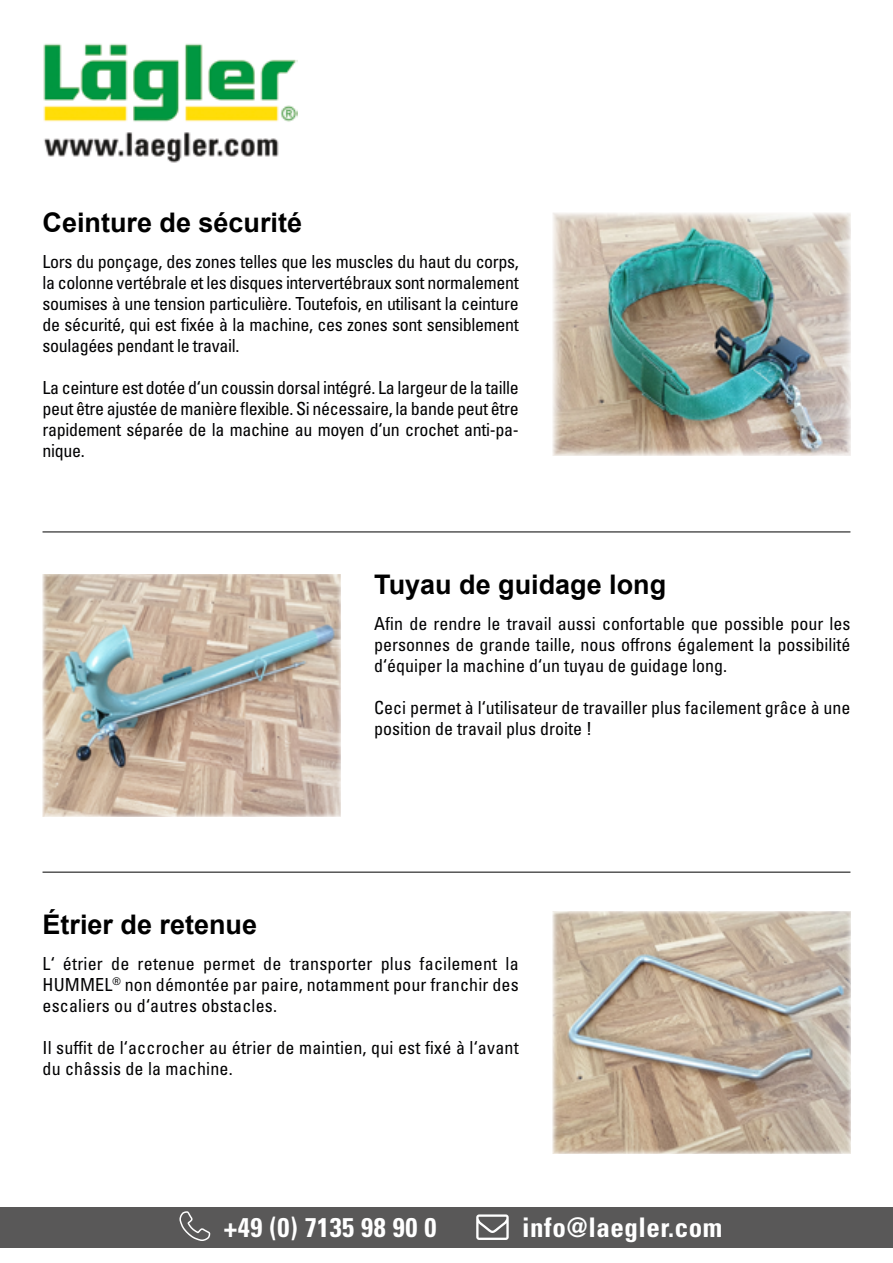
<style>
.page{position:relative;width:893px;height:1263px;background:#fff}
.page>*{position:absolute;margin:0;border:0;box-sizing:border-box;transform-origin:0 0}
.t1{font:700 27px "Arial";color:#000}
.t2{font:700 condensed 27px "Univers LT Std";letter-spacing:.02em;color:#fff}
.t3{font:condensed 18px/21px "Univers LT Pro";color:#020203;text-align:justify}
</style>
<div class="page">
<img style="left:43px;top:574px;width:297px;height:242px">
<img style="left:553px;top:911px;width:297px;height:242px">
<img style="left:553px;top:213px;width:297px;height:242px">
<hr style="left:43px;top:531px;width:807px;height:1px;background:#000">
<hr style="left:43px;top:872px;width:807px;height:1px;background:#000">
<img style="left:43px;top:43px;width:255px;height:120px">
<div style="left:0;top:1207px;width:893px;height:41px;background:#595858"></div>
<svg style="left:179px;top:1211px;width:32px;height:30px"></svg>
<svg style="left:476px;top:1214px;width:33px;height:26px"></svg>
<h1 class="t1" style="left:43px;top:204px;width:261px">Ceinture de sécurité</h1>
<p class="t3" style="left:43px;top:251px;width:478px">Lors du ponçage, des zones telles que les muscles du haut du corps, la colonne vertébrale et les disques intervertébraux sont normalement soumises à une tension particulière. Toutefois, en utilisant la ceinture de sécurité, qui est fixée à la machine, ces zones sont sensiblement soulagées pendant le travail.</p>
<p class="t3" style="left:43px;top:377px;width:478px">La ceinture est dotée d‘un coussin dorsal intégré. La largeur de la taille peut être ajustée de manière flexible. Si nécessaire, la bande peut être rapidement séparée de la machine au moyen d‘un crochet anti-pa&shy;nique.</p>
<h1 class="t1" style="left:374px;top:565px;width:294px">Tuyau de guidage long</h1>
<p class="t3" style="left:374px;top:613px;width:478px">Afin de rendre le travail aussi confortable que possible pour les personnes de grande taille, nous offrons également la possibilité d‘équiper la machine d‘un tuyau de guidage long.</p>
<p class="t3" style="left:374px;top:697px;width:478px">Ceci permet à l‘utilisateur de travailler plus facilement grâce à une position de travail plus droite !</p>
<h1 class="t1" style="left:43px;top:905px;width:216px">Étrier de retenue</h1>
<p class="t3" style="left:43px;top:953px;width:478px">L‘ étrier de retenue permet de transporter plus facilement la HUMMEL<sup>®</sup> non démontée par paire, notamment pour franchir des escaliers ou d‘autres obstacles.</p>
<p class="t3" style="left:43px;top:1037px;width:478px">Il suffit de l‘accrocher au étrier de maintien, qui est fixé à l‘avant du châssis de la machine.</p>
<h1 class="t2" style="left:224px;top:1210px;width:214px">+49 (0) 7135 98 90 0</h1>
<h1 class="t2" style="left:522px;top:1210px;width:202px">info@laegler.com</h1>
</div>
